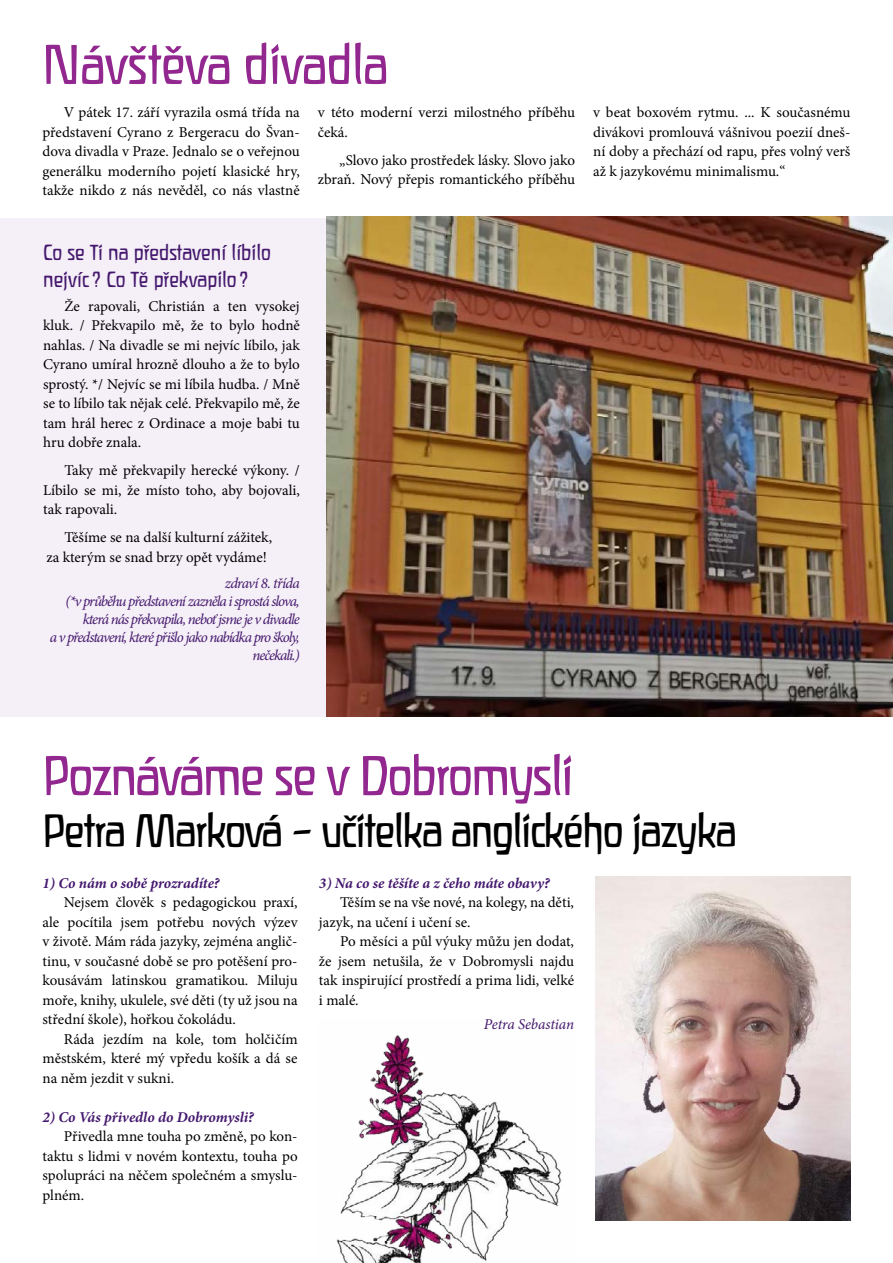
<style>
.page{position:relative;width:893px;height:1263px;background:#fff}
.page>*{position:absolute;margin:0;border:0;box-sizing:border-box;transform-origin:0 0}
.t1{font:57px "Liant";letter-spacing:-.03em;color:#92278f}
.t2{font:57px "Liant";letter-spacing:-.01em;color:#92278f}
.t3{font:48px "Liant";letter-spacing:-.03em;color:#000}
.t4{font:22.5px/27px "Liant";color:#45196e}
.t5{font:15px/19.5px "Minion Pro";color:#000;text-align:justify}
.t6{font:italic 15px/18px "Minion Pro";letter-spacing:-.065em;color:#45196e;text-align:right}
.t7{font:italic 700 15px "Minion Pro";letter-spacing:-.005em;color:#45196e}
.t8{font:italic 15px "Minion Pro";letter-spacing:-.01em;color:#45196e}
</style>
<div class="page">
<div style="left:0;top:218px;width:762px;height:498px;background:#f5eff7"></div>
<img style="left:327px;top:217px;width:566px;height:499px">
<img style="left:595px;top:876px;width:255px;height:344px">
<img style="left:336px;top:1035px;width:226px;height:228px">
<h1 class="t2" style="left:43px;top:34px;width:347px">Návštěva divadla</h1>
<p class="t5" style="left:43px;top:103px;width:259px;text-indent:21px">V pátek 17. září vyrazila osmá třída na představení Cyrano z Bergeracu do Švan&shy;dova divadla v Praze. Jednalo se o veřejnou generálku moderního pojetí klasické hry, takže nikdo z nás nevěděl, co nás vlastně</p>
<p class="t5" style="left:318px;top:103px;width:259px">v této moderní verzi milostného příběhu čeká.</p>
<p class="t5" style="left:318px;top:150px;width:259px;text-align:right">„Slovo jako prostředek lásky. Slovo jako zbraň. Nový přepis romantického příběhu</p>
<p class="t5" style="left:593px;top:103px;width:259px">v beat boxovém rytmu. ... K současnému divákovi promlouvá vášnivou poezií dneš&shy;ní doby a přechází od rapu, přes volný verš až k jazykovému minimalismu.“</p>
<h3 class="t4" style="left:43px;top:238px;width:229px">Co se Ti na představení líbilo nejvíc? Co Tě překvapilo?</h3>
<p class="t5" style="left:43px;top:296px;width:258px;text-indent:21px">Že rapovali, Christián a ten vysokej kluk. / Překvapilo mě, že to bylo hodně nahlas. / Na divadle se mi nejvíc líbilo, jak Cyrano umíral hrozně dlouho a že to bylo sprostý. */ Nejvíc se mi líbila hudba. / Mně se to líbilo tak nějak celé. Překvapilo mě, že tam hrál herec z Ordinace a moje babi tu hru dobře znala.</p>
<p class="t5" style="left:43px;top:461px;width:258px;text-indent:21px">Taky mě překvapily herecké výkony. / Líbilo se mi, že místo toho, aby bojovali, tak rapovali.</p>
<p class="t5" style="left:46px;top:528px;width:227px;text-indent:18px">Těšíme se na další kulturní zážitek, za kterým se snad brzy opět vydáme!</p>
<p class="t6" style="left:50px;top:574px;width:252px">zdraví 8. třída<br>(*v průběhu představení zazněla i sprostá slova, která nás překvapila, neboť jsme je v divadle<br>a v představení, které přišlo jako nabídka pro školy, nečekali.)</p>
<h1 class="t1" style="left:43px;top:745px;width:532px">Poznáváme se v Dobromysli</h1>
<h2 class="t3" style="left:43px;top:805px;width:696px">Petra Marková – učitelka anglického jazyka</h2>
<p class="t7" style="left:43px;top:872px;width:179px">1) Co nám o sobě prozradíte?</p>
<p class="t5" style="left:43px;top:893px;width:257px;text-indent:21px">Nejsem člověk s pedagogickou praxí, ale pocítila jsem potřebu nových výzev v životě. Mám ráda jazyky, zejména anglič&shy;tinu, v současné době se pro potěšení pro&shy;kousávám latinskou gramatikou. Miluju moře, knihy, ukulele, své děti (ty už jsou na střední škole), hořkou čokoládu.</p>
<p class="t5" style="left:43px;top:1029px;width:257px;text-indent:21px">Ráda jezdím na kole, tom holčičím městském, které mý vpředu košík a dá se na něm jezdit v sukni.</p>
<p class="t7" style="left:43px;top:1106px;width:213px">2) Co Vás přivedlo do Dobromysli?</p>
<p class="t5" style="left:43px;top:1127px;width:257px;text-indent:21px">Přivedla mne touha po změně, po kon&shy;taktu s lidmi v novém kontextu, touha po spolupráci na něčem společném a smyslu&shy;plném.</p>
<p class="t7" style="left:319px;top:872px;width:232px">3) Na co se těšíte a z čeho máte obavy?</p>
<p class="t5" style="left:319px;top:893px;width:257px;text-indent:21px">Těším se na vše nové, na kolegy, na děti, jazyk, na učení i učení se.</p>
<p class="t5" style="left:319px;top:932px;width:257px;text-indent:21px">Po měsíci a půl výuky můžu jen dodat, že jsem netušila, že v Dobromysli najdu tak inspirující prostředí a prima lidi, velké i malé.</p>
<p class="t8" style="left:484px;top:1013px;width:92px">Petra Sebastian</p>
</div>
